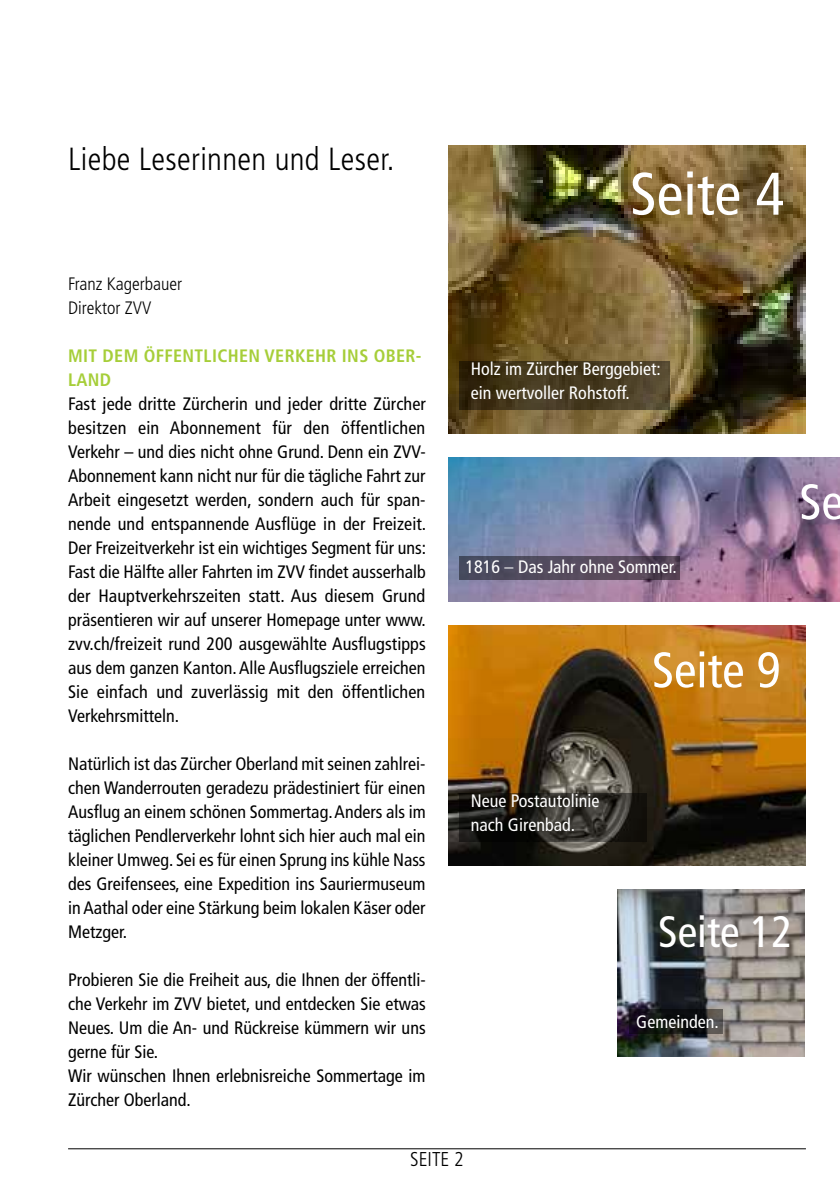
<style>
.page{position:relative;width:840px;height:1191px;background:#fff}
.page>*{position:absolute;margin:0;border:0;box-sizing:border-box;transform-origin:0 0}
.t1{font:condensed 60px "Frutiger LT Std";color:#fff}
.t2{font:condensed 50px "Frutiger LT Std";color:#fff}
.t3{font:condensed 44px "Frutiger LT Std";color:#fff}
.t4{font:300 condensed 32px "Frutiger LT Std";letter-spacing:.01em;color:#000}
.t5{font:300 condensed 20px "Frutiger LT Std";color:#000}
.t6{font:condensed 18px/24px "Frutiger LT Std";color:#000;text-align:justify}
.t7{font:condensed 18px/24px "Frutiger LT Std";color:#fff}
.t8{font:700 condensed 18px/24px "Frutiger LT Std";letter-spacing:.02em;color:#a6ce39}
.t9{font:300 condensed 18px/24px "Frutiger LT Std";color:#000}
.s1{font-weight:300}
</style>
<div class="page">
<hr style="left:68px;top:1148px;width:737px;height:1px;background:#000">
<img style="left:448px;top:458px;width:391px;height:144px">
<img style="left:448px;top:626px;width:357px;height:240px">
<img style="left:617px;top:889px;width:187px;height:168px">
<img style="left:448px;top:146px;width:357px;height:288px">
<svg style="left:459px;top:361px;width:211px;height:49px;background:#44381e"></svg>
<svg style="left:459px;top:556px;width:220px;height:24px;background:#51485b"></svg>
<svg style="left:459px;top:794px;width:187px;height:48px;background:#25231e"></svg>
<svg style="left:629px;top:1010px;width:94px;height:24px;background:#1c1b1d"></svg>
<h3 class="t4" style="left:68px;top:140px;width:327px">Liebe Leserinnen und Leser.</h3>
<h1 class="t1" style="left:629px;top:159px;width:156px">Seite 4</h1>
<p class="t9" style="left:68px;top:272px;width:115px">Franz Kagerbauer<br>Direktor ZVV</p>
<p class="t8" style="left:68px;top:343px;width:355px">MIT DEM ÖFFENTLICHEN VERKEHR INS OBER-<br>LAND</p>
<p class="t6" style="left:68px;top:391px;width:359px">Fast jede dritte Zürcherin und jeder dritte Zürcher besitzen ein Abonnement für den öffentlichen Verkehr – und dies nicht ohne Grund. Denn ein ZVV-Abonnement kann nicht nur für die tägliche Fahrt zur Arbeit eingesetzt werden, sondern auch für span&shy;nende und entspannende Ausflüge in der Freizeit.<br>Der Freizeitverkehr ist ein wichtiges Segment für uns:<br>Fast die Hälfte aller Fahrten im ZVV findet ausserhalb der Hauptverkehrszeiten statt. Aus diesem Grund präsentieren wir auf unserer Homepage unter www. zvv.ch/freizeit rund 200 ausgewählte Ausflugstipps aus dem ganzen Kanton. Alle Ausflugsziele erreichen Sie einfach und zuverlässig mit den öffentlichen Verkehrsmitteln.</p>
<p class="t6" style="left:68px;top:752px;width:359px">Natürlich ist das Zürcher Oberland mit seinen zahlrei&shy;chen Wanderrouten geradezu prädestiniert für einen Ausflug an einem schönen Sommertag. Anders als im täglichen Pendlerverkehr lohnt sich hier auch mal ein kleiner Umweg. Sei es für einen Sprung ins kühle Nass des Greifensees, eine Expedition ins Sauriermuseum in Aathal oder eine Stärkung beim lokalen Käser oder Metzger.</p>
<p class="t6" style="left:68px;top:967px;width:359px;text-align:left">Probieren Sie die Freiheit aus, die Ihnen der öffentli&shy;che Verkehr im ZVV bietet, und entdecken Sie etwas Neues. Um die An- und Rückreise kümmern wir uns gerne für Sie.<br>Wir wünschen Ihnen erlebnisreiche Sommertage im Zürcher Oberland.</p>
<p class="t7" style="left:470px;top:357px;width:191px">Holz im Zürcher Berggebiet: ein wertvoller Rohstoff.</p>
<p class="t7" style="left:465px;top:555px;width:213px">1816 <span class="s1">–</span> Das Jahr ohne Sommer.</p>
<h2 class="t2" style="left:798px;top:473px;width:46px">Se</h2>
<h2 class="t2" style="left:651px;top:641px;width:130px">Seite 9</h2>
<p class="t7" style="left:470px;top:789px;width:130px">Neue Postautolinie nach Girenbad.</p>
<h3 class="t3" style="left:657px;top:906px;width:136px">Seite 12</h3>
<p class="t7" style="left:636px;top:1009px;width:84px">Gemeinden.</p>
<p class="t5" style="left:410px;top:1147px;width:55px">SEITE 2</p>
</div>
